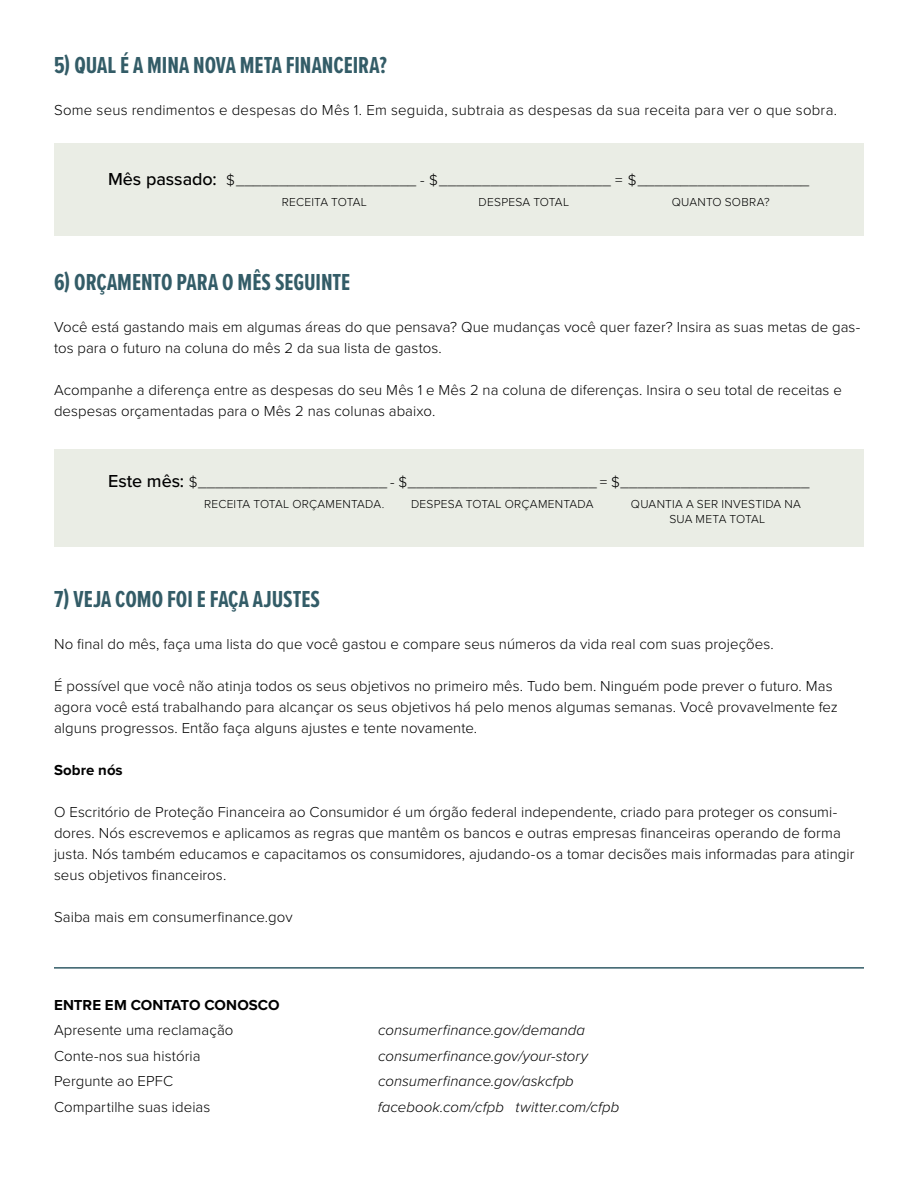
<style>
.page{position:relative;width:918px;height:1188px;background:#fff}
.page>*{position:absolute;margin:0;border:0;box-sizing:border-box;transform-origin:0 0}
.t1{font:700 24px "Proxima Nova Ex Cn";color:#335c67}
.t2{font:300 15px/21px "Proxima Nova";letter-spacing:.005em;color:#000}
.t3{font:italic 300 15px "Proxima Nova";letter-spacing:.005em;color:#000}
.t4{font:700 15px "Proxima Nova";letter-spacing:.005em;color:#000}
.t5{font:300 12px/15px "Proxima Nova";letter-spacing:.02em;color:#000;text-align:center}
.s1{font-weight:500;font-size:18px}
</style>
<div class="page">
<div style="left:54px;top:143px;width:810px;height:92px;background:#eaede5"></div>
<div style="left:54px;top:449px;width:810px;height:97px;background:#eaede5"></div>
<hr style="left:54px;top:967px;width:810px;height:2px;background:#335c67">
<h1 class="t1" style="left:54px;top:48px;width:335px">5) QUAL É A MINA NOVA META FINANCEIRA?</h1>
<p class="t2" style="left:54px;top:99px;width:785px">Some seus rendimentos e despesas do Mês 1. Em seguida, subtraia as despesas da sua receita para ver o que sobra.</p>
<p class="t2" style="left:108px;top:169px;width:703px"><span class="s1">Mês passado:</span> $_____________________ - $____________________ = $____________________</p>
<p class="t5" style="left:282px;top:194px;width:87px">RECEITA TOTAL</p>
<p class="t5" style="left:479px;top:194px;width:92px">DESPESA TOTAL</p>
<p class="t5" style="left:672px;top:194px;width:100px">QUANTO SOBRA?</p>
<h1 class="t1" style="left:54px;top:265px;width:298px">6) ORÇAMENTO PARA O MÊS SEGUINTE</h1>
<p class="t2" style="left:54px;top:316px;width:808px">Você está gastando mais em algumas áreas do que pensava? Que mudanças você quer fazer? Insira as suas metas de gas&shy;tos para o futuro na coluna do mês 2 da sua lista de gastos.</p>
<p class="t2" style="left:54px;top:379px;width:789px">Acompanhe a diferença entre as despesas do seu Mês 1 e Mês 2 na coluna de diferenças. Insira o seu total de receitas e despesas orçamentadas para o Mês 2 nas colunas abaixo.</p>
<p class="t2" style="left:108px;top:471px;width:703px"><span class="s1">Este mês:</span> $______________________ - $______________________ = $______________________</p>
<p class="t5" style="left:204px;top:496px;width:182px">RECEITA TOTAL ORÇAMENTADA.</p>
<p class="t5" style="left:411px;top:496px;width:184px">DESPESA TOTAL ORÇAMENTADA</p>
<p class="t5" style="left:631px;top:496px;width:171px">QUANTIA A SER INVESTIDA NA<br>SUA META TOTAL</p>
<h1 class="t1" style="left:54px;top:582px;width:268px">7) VEJA COMO FOI E FAÇA AJUSTES</h1>
<p class="t2" style="left:54px;top:633px;width:721px">No final do mês, faça uma lista do que você gastou e compare seus números da vida real com suas projeções.</p>
<p class="t2" style="left:54px;top:675px;width:786px">É possível que você não atinja todos os seus objetivos no primeiro mês. Tudo bem. Ninguém pode prever o futuro. Mas agora você está trabalhando para alcançar os seus objetivos há pelo menos algumas semanas. Você provavelmente fez alguns progressos. Então faça alguns ajustes e tente novamente.</p>
<p class="t4" style="left:54px;top:759px;width:70px">Sobre nós</p>
<p class="t2" style="left:54px;top:801px;width:802px">O Escritório de Proteção Financeira ao Consumidor é um órgão federal independente, criado para proteger os consumi&shy;dores. Nós escrevemos e aplicamos as regras que mantêm os bancos e outras empresas financeiras operando de forma justa. Nós também educamos e capacitamos os consumidores, ajudando-os a tomar decisões mais informadas para atingir seus objetivos financeiros.</p>
<p class="t2" style="left:54px;top:906px;width:240px">Saiba mais em consumerfinance.gov</p>
<p class="t4" style="left:54px;top:994px;width:227px">ENTRE EM CONTATO CONOSCO</p>
<p class="t2" style="left:54px;top:1019px;width:181px">Apresente uma reclamação</p>
<p class="t3" style="left:378px;top:1019px;width:209px">consumerfinance.gov/demanda</p>
<p class="t2" style="left:54px;top:1044px;width:148px">Conte-nos sua história</p>
<p class="t3" style="left:378px;top:1045px;width:212px">consumerfinance.gov/your-story</p>
<p class="t2" style="left:54px;top:1070px;width:121px">Pergunte ao EPFC</p>
<p class="t3" style="left:378px;top:1070px;width:197px">consumerfinance.gov/askcfpb</p>
<p class="t2" style="left:54px;top:1095px;width:158px">Compartilhe suas ideias</p>
<p class="t3" style="left:378px;top:1096px;width:243px">facebook.com/cfpb twitter.com/cfpb</p>
</div>
